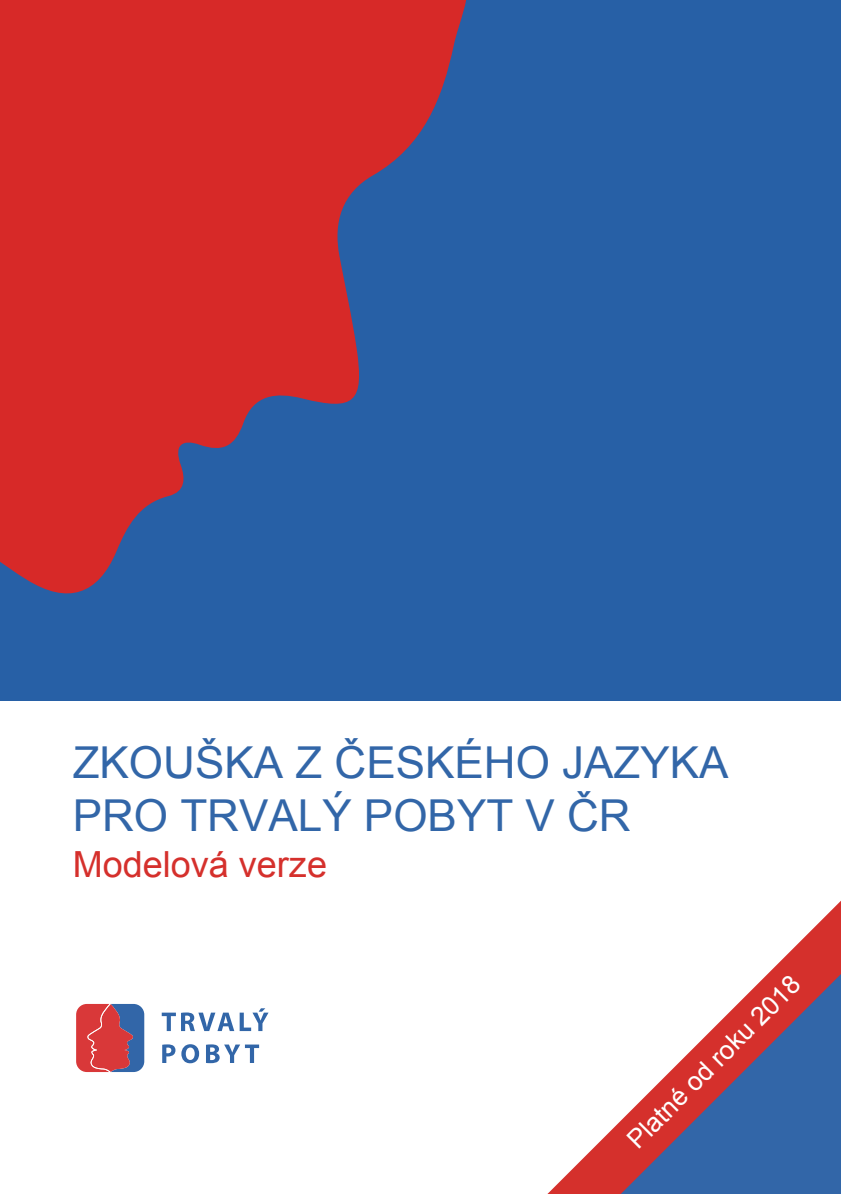
<style>
.page{position:relative;width:841px;height:1194px;background:#fff}
.page>*{position:absolute;margin:0;border:0;box-sizing:border-box;transform-origin:0 0}
.t1{font:44px/52.8px "Arial";color:#3266a8}
.t2{font:36px "Arial";color:#d5302c}
.t3{font:26px "Arial";color:#fff}
</style>
<div class="page">
<svg style="left:162px;top:1008px;width:106px;height:23px"></svg>
<svg style="left:162px;top:1044px;width:13px;height:19px"></svg>
<svg style="left:181px;top:1044px;width:18px;height:19px"></svg>
<svg style="left:206px;top:1044px;width:53px;height:19px"></svg>
<svg style="left:76px;top:1004px;width:68px;height:68px;background:#ab4f62"></svg>
<svg style="left:547px;top:902px;width:293px;height:292px"></svg>
<svg style="left:605px;top:959px;width:235px;height:235px"></svg>
<div style="left:0;top:0;width:840px;height:701px;background:#2760a6"></div>
<svg style="left:0;top:0;width:467px;height:594px;fill:#d72928"></svg>
<p class="t1" style="left:73px;top:737px;width:657px">ZKOUŠKA Z ČESKÉHO JAZYKA<br>PRO TRVALÝ POBYT V ČR</p>
<p class="t2" style="left:73px;top:841px;width:256px">Modelová verze</p>
<p class="t3" style="left:619px;top:1132px;width:233px;rotate:-45deg">Platné od roku 2018</p>
</div>
